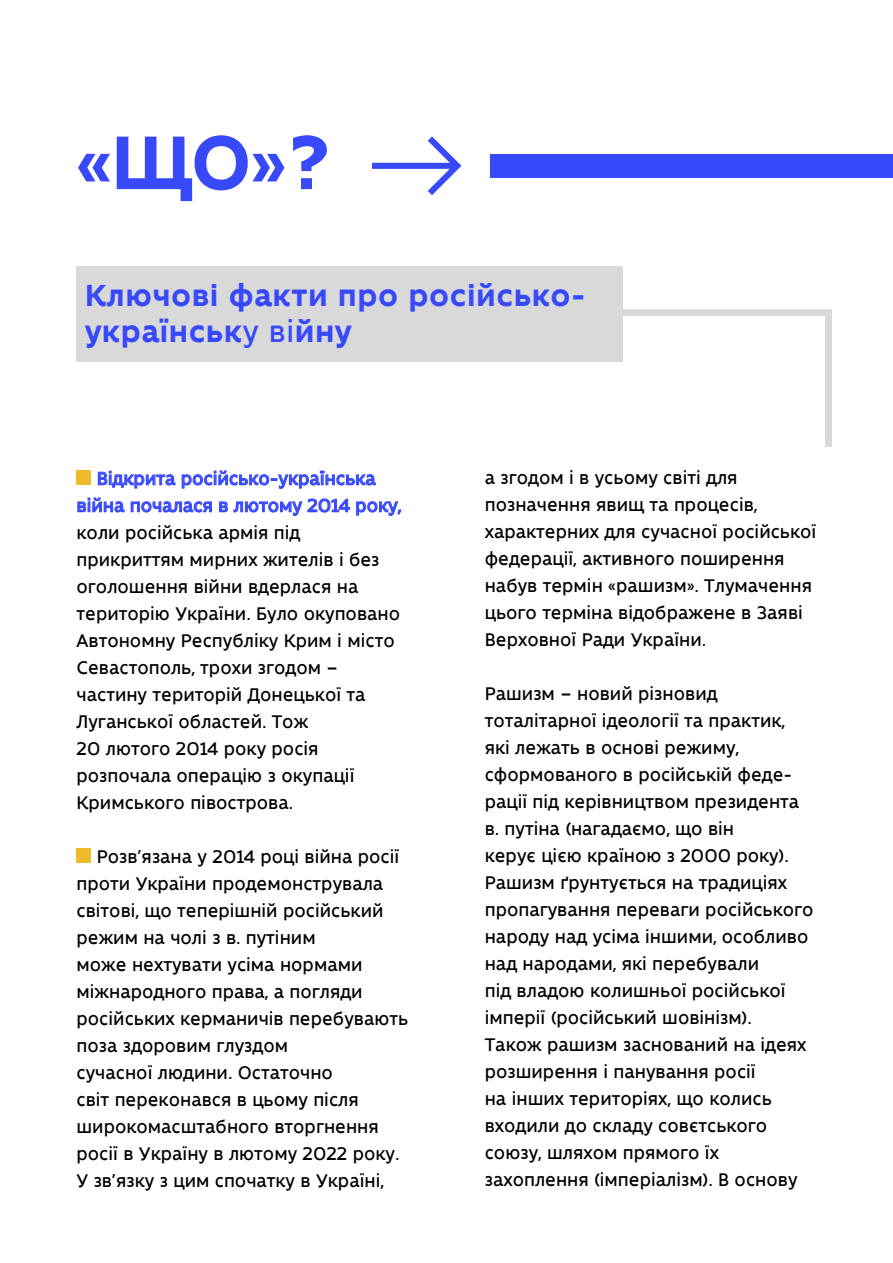
<style>
.page{position:relative;width:893px;height:1263px;background:#fff}
.page>*{position:absolute;margin:0;border:0;box-sizing:border-box;transform-origin:0 0}
.t1{font:700 75px "Innerspace";color:#3849fa}
.t2{font:700 30px/36px "Innerspace";letter-spacing:.02em;color:#3849fa}
.t3{font:18px/27px "Microtype";color:#000}
.t4{font:18px/27px "Microtype";color:#3849fa;text-align:center}
.s1{font-family:"Microtype";font-weight:400}
</style>
<div class="page">
<svg style="left:623px;top:309px;width:208px;height:7px"></svg>
<div style="left:825px;top:311px;width:6px;height:136px;background:#d9d9da"></div>
<div style="left:77px;top:266px;width:546px;height:95px;background:#d9d9da"></div>
<svg style="left:77px;top:470px;width:324px;height:46px"></svg>
<div style="left:77px;top:848px;width:14px;height:15px;background:#eebb2c"></div>
<svg style="left:372px;top:136px;width:89px;height:59px"></svg>
<div style="left:491px;top:154px;width:402px;height:24px;background:#3849fa"></div>
<h1 class="t1" style="left:77px;top:122px;width:254px">«ЩО»?</h1>
<h2 class="t2" style="left:85px;top:278px;width:502px">Ключові факти про російсько&shy;українськ<span class="s1">у ві</span>йну</h2>
<p class="t4" style="left:77px;top:466px;width:326px">Відкрита російсько-українська війна почалася в лютому 2014 року,</p>
<p class="t3" style="left:77px;top:520px;width:325px">коли російська армія під прикриттям мирних жителів і без оголошення війни вдерлася на територію України. Було окуповано<br>Автономну Республіку Крим і місто<br>Севастополь, трохи згодом – частину територій Донецької та<br>Луганської областей. Тож<br>20 лютого 2014 року росія розпочала операцію з окупації<br>Кримського півострова.</p>
<p class="t3" style="left:77px;top:844px;width:333px;text-indent:20px">Розв’язана у 2014 році війна росії проти України продемонструвала світові, що теперішній російський режим на чолі з в. путіним<br>може нехтувати усіма нормами міжнародного права, а погляди російських керманичів перебувають поза здоровим глуздом<br>сучасної людини. Остаточно<br>світ переконався в цьому після широкомасштабного вторгнення росії в Україну в лютому 2022 року.<br>У зв’язку з цим спочатку в Україні,</p>
<p class="t3" style="left:485px;top:465px;width:333px">а згодом і в усьому світі для позначення явищ та процесів, характерних для сучасної російської федерації, активного поширення набув термін «рашизм». Тлумачення цього терміна відображене в Заяві<br>Верховної Ради України.</p>
<p class="t3" style="left:485px;top:681px;width:330px">Рашизм – новий різновид тоталітарної ідеології та практик, які лежать в основі режиму, сформованого в російській феде&shy;рації під керівництвом президента в. путіна (нагадаємо, що він<br>керує цією країною з 2000 року).<br>Рашизм ґрунтується на традиціях пропагування переваги російського народу над усіма іншими, особливо над народами, які перебували<br>під владою колишньої російської імперії (російський шовінізм).<br>Також рашизм заснований на ідеях розширення і панування росії<br>на інших територіях, що колись входили до складу совєтського союзу, шляхом прямого їх захоплення (імперіалізм). В основу</p>
</div>
